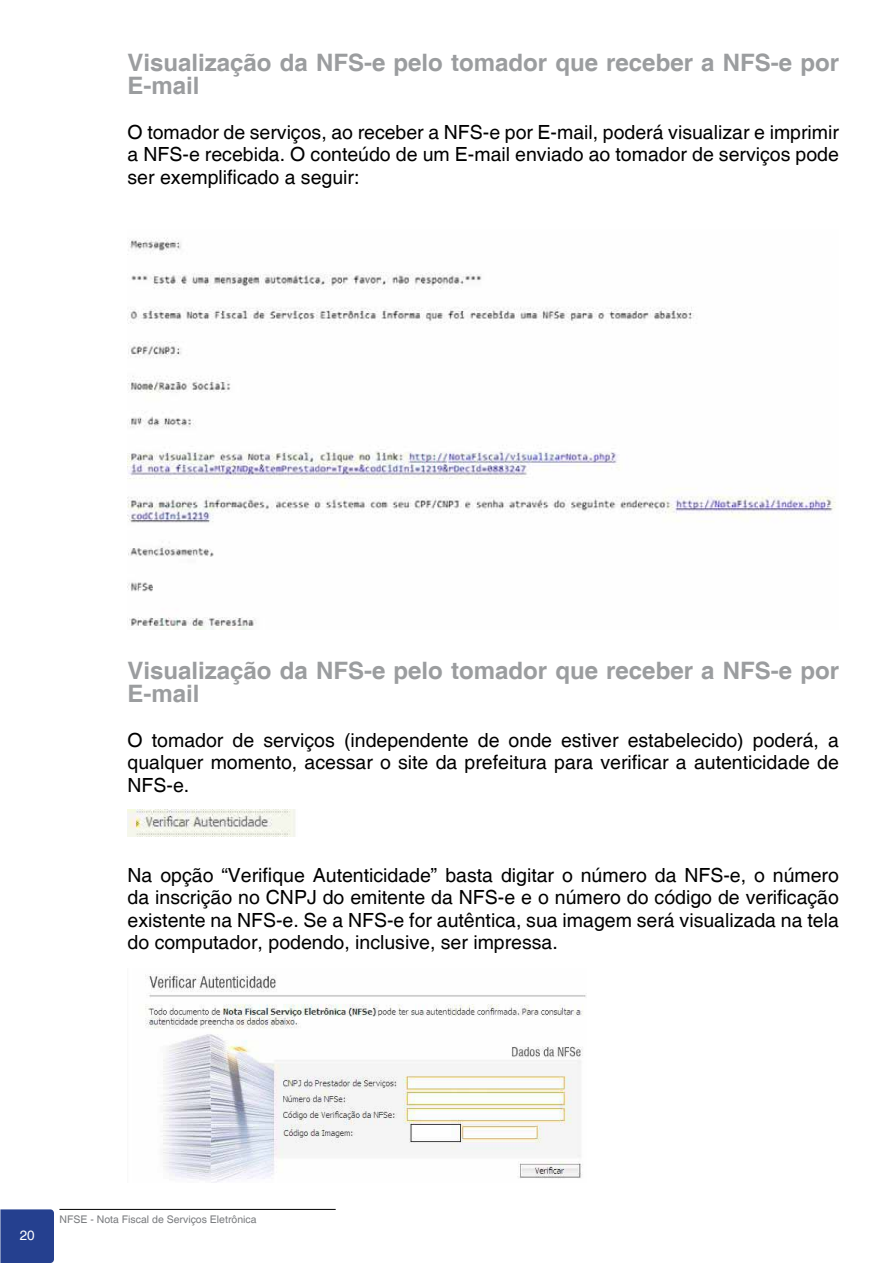
<style>
.page{position:relative;width:893px;height:1263px;background:#fff}
.page>*{position:absolute;margin:0;border:0;box-sizing:border-box;transform-origin:0 0}
.t1{font:700 24px/22.5px "Helvetica";color:#9b9d9f}
.t2{font:19.5px/22.5px "Helvetica";color:#000;text-align:justify}
.t3{font:13.5px "Helvetica";color:#fff}
.t4{font:10.5px "Helvetica";color:#797b7e}
</style>
<div class="page">
<div style="left:0;top:1209px;width:54px;height:54px;background:#25408f"></div>
<hr style="left:59px;top:1209px;width:277px;height:1px;background:#000">
<img style="left:128px;top:238px;width:708px;height:392px">
<img style="left:128px;top:809px;width:167px;height:27px">
<img style="left:145px;top:974px;width:441px;height:209px">
<p class="t1" style="left:128px;top:53px;width:713px">Visualização da NFS-e pelo tomador que receber a NFS-e por<br>E-mail</p>
<p class="t2" style="left:128px;top:122px;width:713px">O tomador de serviços, ao receber a NFS-e por E-mail, poderá visualizar e imprimir a NFS-e recebida. O conteúdo de um E-mail enviado ao tomador de serviços pode ser exemplificado a seguir:</p>
<p class="t1" style="left:128px;top:660px;width:713px">Visualização da NFS-e pelo tomador que receber a NFS-e por<br>E-mail</p>
<p class="t2" style="left:128px;top:729px;width:713px">O tomador de serviços (independente de onde estiver estabelecido) poderá, a qualquer momento, acessar o site da prefeitura para verificar a autenticidade de NFS-e.</p>
<p class="t2" style="left:128px;top:864px;width:713px">Na opção “Verifique Autenticidade” basta digitar o número da NFS-e, o número da inscrição no CNPJ do emitente da NFS-e e o número do código de verificação existente na NFS-e. Se a NFS-e for autêntica, sua imagem será visualizada na tela do computador, podendo, inclusive, ser impressa.</p>
<p class="t3" style="left:20px;top:1228px;width:17px">20</p>
<p class="t4" style="left:59px;top:1213px;width:199px">NFSE - Nota Fiscal de Serviços Eletrônica</p>
</div>
